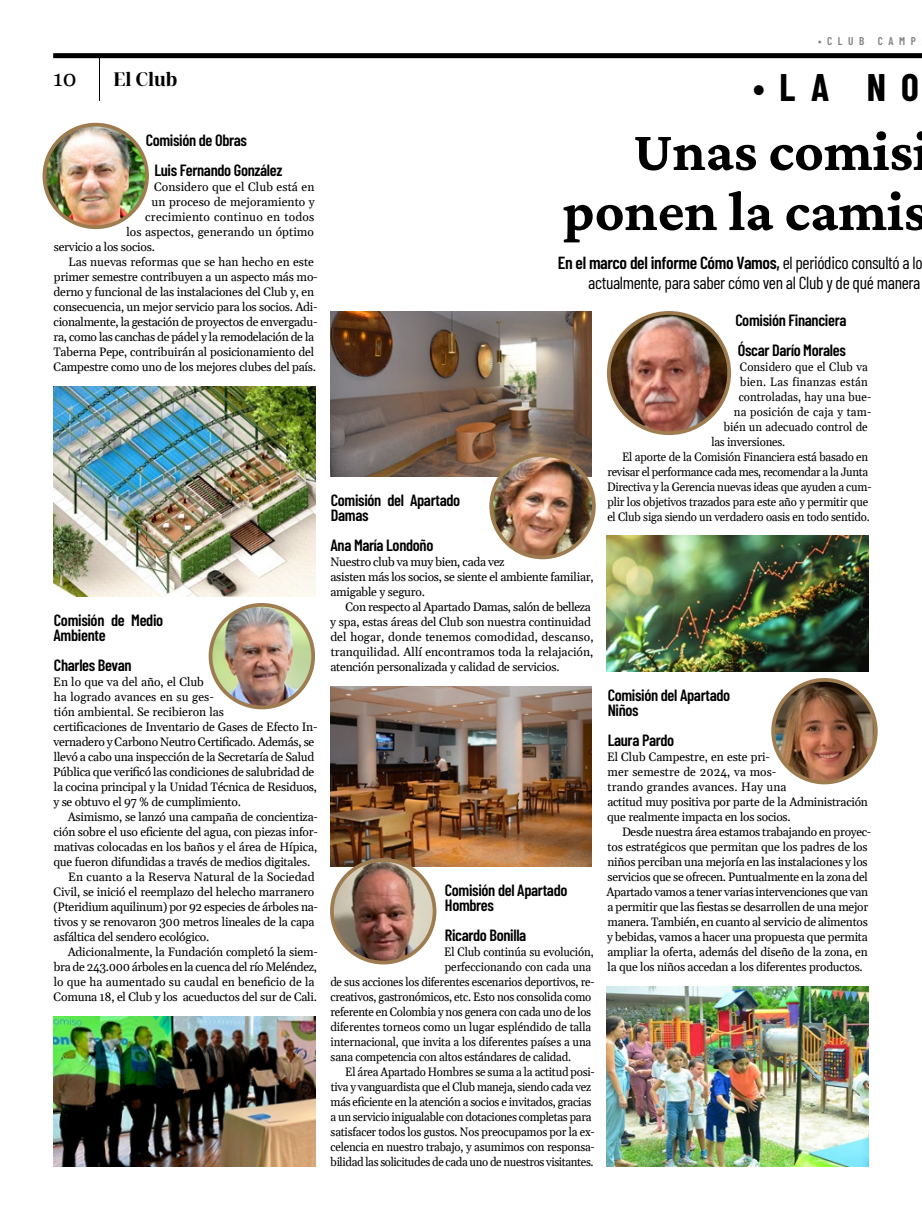
<style>
.page{position:relative;width:922px;height:1223px;background:#fff}
.page>*{position:absolute;margin:0;border:0;box-sizing:border-box;transform-origin:0 0}
.t1{font:700 57.5px/60px "Crimson Pro";color:#000;text-align:right}
.t2{font:700 37.5px "Barlow Condensed";color:#000}
.t3{font:22.5px "Georgia";color:#000}
.t4{font:700 20px "Ardina Title";letter-spacing:-.005em;color:#000}
.t5{font:17.5px/20px "Barlow Condensed";letter-spacing:-.02em;color:#000;text-align:right}
.t6{font:600 16.25px/15px "Barlow Condensed";letter-spacing:-.02em;color:#000}
.t7{font:12px/15px "Gelasio";letter-spacing:-.02em;color:#000}
.t8{font:12px/15px "Gelasio";letter-spacing:-.02em;color:#000;scale:.95 1}
.t9{font:12px/15px "Gelasio";letter-spacing:.005em;color:#000}
.t10{font:12px "Gelasio";color:#000}
.t11{font:12px "Gelasio";letter-spacing:.005em;color:#000;scale:.95 1}
.t12{font:12px "Gelasio";color:#000;scale:.95 1}
.t13{font:12px "Gelasio";letter-spacing:.02em;color:#000;scale:.95 1}
.t14{font:12px "Gelasio";letter-spacing:.01em;color:#000;scale:.95 1}
.t15{font:600 11.25px "Barlow Condensed";letter-spacing:.5em;color:#848280}
.s1{font-weight:600}
</style>
<div class="page">
<div style="left:53px;top:53px;width:868px;height:5px;background:#000"></div>
<hr style="left:99px;top:55px;width:1px;height:46px;background:#000">
<img style="left:44px;top:125px;width:103px;height:102px;border-radius:51px">
<div style="left:43px;top:123px;width:106px;height:106px;border:4px solid #9e7c50;border-radius:50%"></div>
<img style="left:608px;top:313px;width:121px;height:120px;border-radius:60px">
<div style="left:606px;top:311px;width:124px;height:124px;border:4px solid #9e7c50;border-radius:50%"></div>
<img style="left:773px;top:680px;width:102px;height:102px;border-radius:51px">
<div style="left:771px;top:678px;width:106px;height:106px;border:4px solid #9e7c50;border-radius:50%"></div>
<img style="left:210px;top:605px;width:103px;height:102px;border-radius:51px">
<div style="left:209px;top:603px;width:106px;height:106px;border:4px solid #9e7c50;border-radius:50%"></div>
<img style="left:330px;top:311px;width:261px;height:165px">
<img style="left:53px;top:386px;width:262px;height:210px">
<img style="left:606px;top:535px;width:262px;height:136px">
<img style="left:53px;top:1016px;width:262px;height:150px">
<img style="left:330px;top:686px;width:261px;height:180px">
<img style="left:491px;top:455px;width:102px;height:102px;border-radius:51px">
<div style="left:489px;top:453px;width:106px;height:106px;border:4px solid #9e7c50;border-radius:50%"></div>
<img style="left:332px;top:860px;width:102px;height:102px;border-radius:51px">
<div style="left:330px;top:858px;width:106px;height:106px;border:4px solid #9e7c50;border-radius:50%"></div>
<img style="left:606px;top:986px;width:262px;height:180px">
<h3 class="t3" style="left:53px;top:64px;width:25px">10</h3>
<p class="t15" style="left:817px;top:33px;width:99px">•CLUB CAMP</p>
<h3 class="t4" style="left:113px;top:68px;width:65px">El Club</h3>
<h2 class="t2" style="left:753px;top:61px;width:167px">•LA NO</h2>
<h3 class="t6" style="left:154px;top:124px;width:129px;line-height:30px;text-indent:-9px">Comisión de Obras<br>Luis Fernando González</h3>
<p class="t9" style="left:145px;top:178px;width:171px;text-align:right">Considero que el Club está en un proceso de mejoramiento y crecimiento continuo en todos</p>
<p class="t9" style="left:54px;top:223px;width:262px;text-indent:73px">los aspectos, generando un óptimo servicio a los socios.</p>
<p class="t7" style="left:53px;top:253px;width:266px;text-indent:15px">Las nuevas reformas que se han hecho en este primer semestre contribuyen a un aspecto más mo&shy;derno y funcional de las instalaciones del Club y, en consecuencia, un mejor servicio para los socios. Adi&shy;cionalmente, la gestación de proyectos de envergadu&shy;ra, como las canchas de pádel y la remodelación de la Taberna Pepe, contribuirán al posicionamiento del Campestre como uno de los mejores clubes del país.</p>
<h3 class="t6" style="left:54px;top:611px;width:111px">Comisión de Medio<br>Ambiente</h3>
<h3 class="t6" style="left:54px;top:656px;width:79px">Charles Bevan</h3>
<p class="t7" style="left:53px;top:673px;width:266px">En lo que va del año, el Club<br>ha logrado avances en su ges-<br>tión ambiental. Se recibieron las<br>certificaciones de Inventario de Gases de Efecto In-</p>
<p class="t7" style="left:53px;top:733px;width:265px">vernadero y Carbono Neutro Certificado. Además, se llevó a cabo una inspección de la Secretaría de Salud Pública que verificó las condiciones de salubridad de la cocina principal y la Unidad Técnica de Residuos, y se obtuvo el 97 % de cumplimiento.</p>
<p class="t7" style="left:68px;top:808px;width:252px">Asimismo, se lanzó una campaña de concientiza-</p>
<p class="t7" style="left:54px;top:823px;width:266px">ción sobre el uso eficiente del agua, con piezas infor-</p>
<p class="t7" style="left:54px;top:838px;width:265px">mativas colocadas en los baños y el área de Hípica,</p>
<p class="t7" style="left:53px;top:853px;width:258px">que fueron difundidas a través de medios digitales.</p>
<p class="t10" style="left:68px;top:866px;width:248px">En cuanto a la Reserva Natural de la Sociedad</p>
<p class="t7" style="left:54px;top:883px;width:262px">Civil, se inició el reemplazo del helecho marranero</p>
<p class="t7" style="left:53px;top:898px;width:266px">(Pteridium aquilinum) por 92 especies de árboles na-</p>
<p class="t7" style="left:54px;top:913px;width:262px">tivos y se renovaron 300 metros lineales de la capa</p>
<p class="t7" style="left:54px;top:928px;width:157px">asfáltica del sendero ecológico.</p>
<p class="t7" style="left:68px;top:943px;width:252px">Adicionalmente, la Fundación completó la siem-</p>
<p class="t7" style="left:54px;top:958px;width:265px">bra de 243.000 árboles en la cuenca del río Meléndez,</p>
<p class="t10" style="left:54px;top:971px;width:262px">lo que ha aumentado su caudal en beneficio de la</p>
<p class="t7" style="left:54px;top:988px;width:265px">Comuna 18, el Club y los acueductos del sur de Cali.</p>
<h1 class="t1" style="left:563px;top:120px;width:368px">Unas comisi ponen la camis</h1>
<h3 class="t5" style="left:557px;top:251px;width:366px"><span class="s1">En el marco del informe Cómo Vamos,</span> el periódico consultó a lo actualmente, para saber cómo ven al Club y de qué manera</h3>
<h3 class="t6" style="left:331px;top:491px;width:131px">Comisión del Apartado<br>Damas</h3>
<h3 class="t6" style="left:330px;top:536px;width:104px">Ana María Londoño</h3>
<p class="t7" style="left:330px;top:553px;width:265px">Nuestro club va muy bien, cada vez<br>asisten más los socios, se siente el ambiente familiar, amigable y seguro.</p>
<p class="t7" style="left:330px;top:598px;width:265px;text-indent:15px">Con respecto al Apartado Damas, salón de belleza y spa, estas áreas del Club son nuestra continuidad del hogar, donde tenemos comodidad, descanso, tranquilidad. Allí encontramos toda la relajación, atención personalizada y calidad de servicios.</p>
<h3 class="t6" style="left:445px;top:881px;width:124px">Comisión del Apartado<br>Hombres</h3>
<h3 class="t6" style="left:445px;top:926px;width:83px">Ricardo Bonilla</h3>
<p class="t8" style="left:444px;top:943px;width:159px">El Club continúa su evolución,</p>
<p class="t8" style="left:444px;top:958px;width:156px">perfeccionando con cada una</p>
<p class="t8" style="left:330px;top:973px;width:280px">de sus acciones los diferentes escenarios deportivos, re-</p>
<p class="t8" style="left:330px;top:988px;width:276px">creativos, gastronómicos, etc. Esto nos consolida como</p>
<p class="t8" style="left:330px;top:1003px;width:276px">referente en Colombia y nos genera con cada uno de los</p>
<p class="t8" style="left:330px;top:1018px;width:276px">diferentes torneos como un lugar espléndido de talla</p>
<p class="t8" style="left:330px;top:1033px;width:276px">internacional, que invita a los diferentes países a una</p>
<p class="t8" style="left:330px;top:1048px;width:254px">sana competencia con altos estándares de calidad.</p>
<p class="t8" style="left:345px;top:1063px;width:264px">El área Apartado Hombres se suma a la actitud posi-</p>
<p class="t8" style="left:330px;top:1078px;width:275px">tiva y vanguardista que el Club maneja, siendo cada vez</p>
<p class="t8" style="left:330px;top:1093px;width:276px">más eficiente en la atención a socios e invitados, gracias</p>
<p class="t8" style="left:330px;top:1108px;width:276px">a un servicio inigualable con dotaciones completas para</p>
<p class="t8" style="left:330px;top:1123px;width:279px">satisfacer todos los gustos. Nos preocupamos por la ex-</p>
<p class="t8" style="left:330px;top:1138px;width:280px">celencia en nuestro trabajo, y asumimos con responsa-</p>
<p class="t8" style="left:330px;top:1153px;width:278px">bilidad las solicitudes de cada uno de nuestros visitantes.</p>
<h3 class="t6" style="left:735px;top:304px;width:113px;line-height:30px">Comisión Financiera<br>Óscar Darío Morales</h3>
<p class="t11" style="left:739px;top:356px;width:136px">Considero que el Club va</p>
<p class="t13" style="left:740px;top:371px;width:136px">bien. Las finanzas están</p>
<p class="t11" style="left:738px;top:386px;width:141px">controladas, hay una bue-</p>
<p class="t14" style="left:733px;top:401px;width:146px">na posición de caja y tam-</p>
<p class="t12" style="left:723px;top:416px;width:153px">bién un adecuado control de</p>
<p class="t8" style="left:711px;top:433px;width:79px">las inversiones.</p>
<p class="t8" style="left:607px;top:448px;width:280px;text-indent:15px">El aporte de la Comisión Financiera está basado en revisar el performance cada mes, recomendar a la Junta Directiva y la Gerencia nuevas ideas que ayuden a cum&shy;plir los objetivos trazados para este año y permitir que el Club siga siendo un verdadero oasis en todo sentido.</p>
<h3 class="t6" style="left:607px;top:686px;width:124px">Comisión del Apartado<br>Niños</h3>
<h3 class="t6" style="left:607px;top:731px;width:68px">Laura Pardo</h3>
<p class="t7" style="left:607px;top:748px;width:262px">El Club Campestre, en este pri-<br>mer semestre de 2024, va mos-<br>trando grandes avances. Hay una<br>actitud muy positiva por parte de la Administración que realmente impacta en los socios.</p>
<p class="t7" style="left:606px;top:823px;width:266px;text-indent:16px">Desde nuestra área estamos trabajando en proyec&shy;tos estratégicos que permitan que los padres de los niños perciban una mejoría en las instalaciones y los servicios que se ofrecen. Puntualmente en la zona del Apartado vamos a tener varias intervenciones que van a permitir que las fiestas se desarrollen de una mejor manera. También, en cuanto al servicio de alimentos y bebidas, vamos a hacer una propuesta que permita ampliar la oferta, además del diseño de la zona, en la que los niños accedan a los diferentes productos.</p>
</div>
